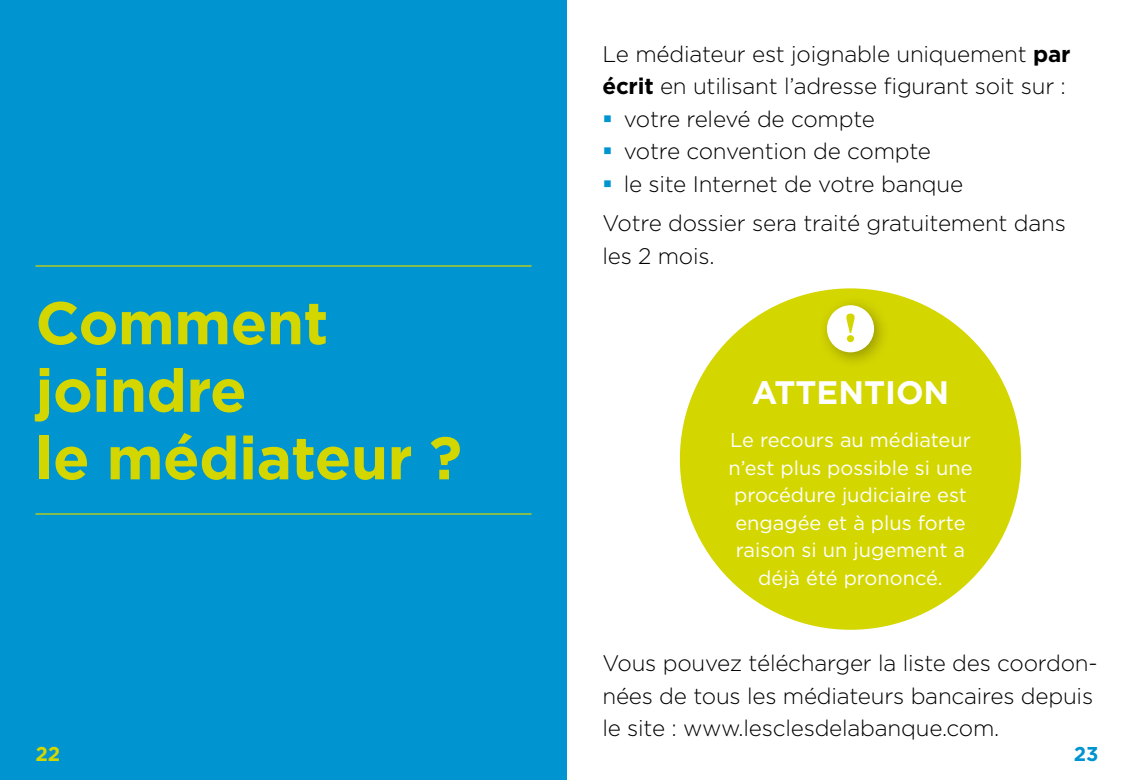
<style>
.page{position:relative;width:1134px;height:780px;background:#fff}
.page>*{position:absolute;margin:0;border:0;box-sizing:border-box;transform-origin:0 0}
.t1{font:700 60px/67.5px "Gotham";letter-spacing:-.01em;color:#d4d600}
.t2{font:700 32.5px "Gotham";color:#fff}
.t3{font:300 22.5px/32.5px "Gotham";letter-spacing:-.01em;color:#000}
.t4{font:300 22.5px "Gotham";letter-spacing:-.03em;color:#000}
.t5{font:20px/27.5px "Gotham";color:#fff;text-align:center}
.t6{font:700 20px "Gotham";color:#d4d600}
.t7{font:700 20px "Gotham";color:#0094d0}
.s1{font-weight:700}
</style>
<div class="page">
<div style="left:0;top:0;width:567px;height:780px;background:#0094d0"></div>
<hr style="left:35px;top:513px;width:496px;height:1px;background:#d4d600">
<hr style="left:35px;top:265px;width:496px;height:1px;background:#d4d600">
<div style="left:680px;top:288px;width:341px;height:341px;background:#d4d600;border-radius:50%"></div>
<div style="left:818px;top:296px;width:72px;height:73px;background:#000;opacity:.3"></div>
<div style="left:827px;top:305px;width:47px;height:47px;background:#fff;border-radius:50%"></div>
<svg style="left:846px;top:313px;width:9px;height:29px"></svg>
<h1 class="t1" style="left:35px;top:289px;width:428px">Comment joindre<br>le médiateur ?</h1>
<p class="t3" style="left:602px;top:37px;width:470px">Le médiateur est joignable uniquement <span class="s1">par</span></p>
<p class="t3" style="left:602px;top:69px;width:465px"><span class="s1">écrit</span> en utilisant l’adresse figurant soit sur :</p>
<p class="t4" style="left:624px;top:104px;width:253px">votre relevé de compte</p>
<p class="t3" style="left:624px;top:134px;width:309px">votre convention de compte</p>
<p class="t3" style="left:624px;top:167px;width:341px">le site I nternet de votre banque</p>
<p class="t3" style="left:602px;top:206px;width:465px">Votre dossier sera traité gratuitement dans les 2 mois.</p>
<h2 class="t2" style="left:752px;top:371px;width:199px">Attention</h2>
<p class="t5" style="left:728px;top:426px;width:246px">Le recours au médiateur n’est plus possible si une procédure judiciaire est engagée et à plus forte raison si un jugement a déjà été prononcé.</p>
<p class="t3" style="left:602px;top:646px;width:497px">Vous pouvez télécharger la liste des coordon&shy;nées de tous les médiateurs bancaires depuis le site : www.lesclesdelabanque.com.</p>
<p class="t6" style="left:35px;top:740px;width:26px">22</p>
<p class="t7" style="left:1074px;top:740px;width:26px">23</p>
</div>
